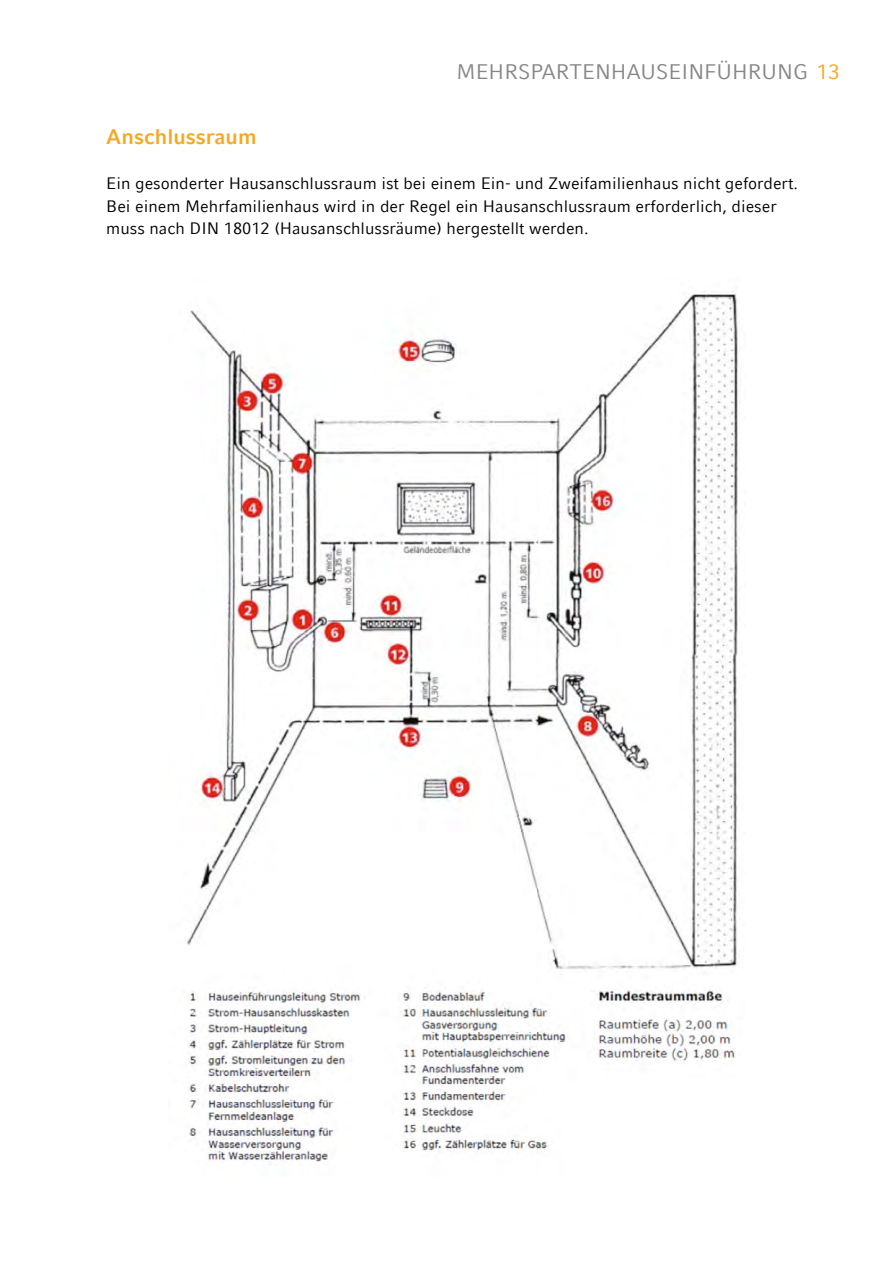
<style>
.page{position:relative;width:893px;height:1263px;background:#fff}
.page>*{position:absolute;margin:0;border:0;box-sizing:border-box;transform-origin:0 0}
.t1{font:21px "Compatil Fact LT Pro";color:#878787}
.t2{font:700 21px "Compatil Fact LT Pro";color:#f7a823}
.t3{font:16.5px/22.5px "Compatil Fact LT Pro";color:#000}
.s1{color:#f7a823}
</style>
<div class="page">
<img style="left:187px;top:294px;width:553px;height:868px">
<p class="t1" style="left:456px;top:60px;width:385px">MEHRSPARTENHAUSEINFÜHRUNG <span class="s1">13</span></p>
<p class="t2" style="left:106px;top:124px;width:152px">Anschlussraum</p>
<p class="t3" style="left:106px;top:172px;width:693px">Ein gesonderter Hausanschlussraum ist bei einem Ein- und Zweifamilienhaus nicht gefordert.<br>Bei einem Mehrfamilienhaus wird in der Regel ein Hausanschlussraum erforderlich, dieser muss nach DIN 18012 (Hausanschlussräume) hergestellt werden.</p>
</div>
